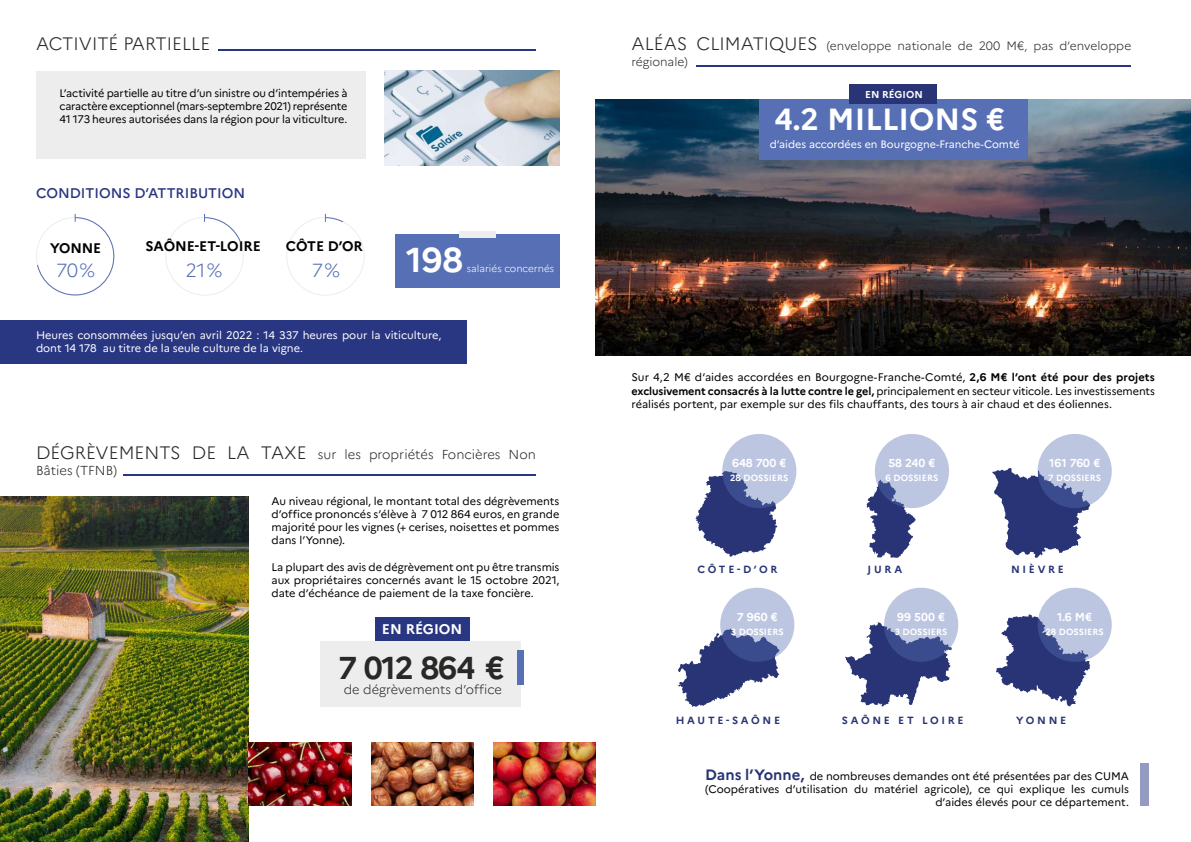
<style>
.page{position:relative;width:1191px;height:842px;background:#fff}
.page>*{position:absolute;margin:0;border:0;box-sizing:border-box;transform-origin:0 0}
.t1{font:700 34.5px "Marianne";color:#fff}
.t2{font:700 31.6px "Marianne";letter-spacing:-.04em;color:#282827}
.t3{font:700 30.6px "Marianne";color:#fff}
.t4{font:300 19px "Marianne";color:#5770b5}
.t5{font:300 18px "Marianne";color:#282827}
.t6{font:500 14px "Marianne";color:#293682}
.t7{font:700 14px "Marianne";color:#fff}
.t8{font:700 13.9px "Marianne";letter-spacing:-.005em;color:#000}
.t9{font:300 13px/16px "Marianne";color:#282827}
.t10{font:300 12.8px "Marianne";color:#282827}
.t11{font:300 12px/16px "Marianne";color:#282827}
.t12{font:700 11.5px "Marianne";color:#fff}
.t13{font:11px/13.2px "Marianne";letter-spacing:-.005em;color:#000;text-align:justify}
.t14{font:11px/13.2px "Marianne";color:#fff}
.t15{font:10.7px "Marianne";color:#fff}
.t16{font:700 10.4px "Marianne";letter-spacing:.26em;color:#283475}
.t17{font:300 10px "Marianne";color:#fff}
.t18{font:700 10px "Marianne";color:#fff}
.t19{font:700 9px "Marianne";color:#fff}
.s1{font-size:18px}
.s2{font-weight:700}
.s3{font-weight:700;font-size:15px;color:#283475}
</style>
<div class="page">
<hr style="left:218px;top:49px;width:318px;height:1px;background:#283583">
<hr style="left:123px;top:474px;width:413px;height:2px;background:#283583">
<img style="left:384px;top:71px;width:175px;height:94px">
<div style="left:36px;top:71px;width:329px;height:88px;background:#ededed"></div>
<svg style="left:36px;top:214px;width:79px;height:82px"></svg>
<svg style="left:203px;top:214px;width:38px;height:29px"></svg>
<svg style="left:324px;top:214px;width:20px;height:9px"></svg>
<div style="left:395px;top:234px;width:164px;height:54px;background:#5770b5"></div>
<div style="left:459px;top:231px;width:37px;height:7px;background:#ededed"></div>
<div style="left:0;top:321px;width:466px;height:43px;background:#293682"></div>
<img style="left:0;top:496px;width:248px;height:346px">
<div style="left:320px;top:641px;width:201px;height:66px;background:#ededed"></div>
<div style="left:517px;top:650px;width:7px;height:35px;background:#5770b5"></div>
<div style="left:375px;top:617px;width:94px;height:24px;background:#293682"></div>
<img style="left:249px;top:742px;width:102px;height:64px">
<img style="left:371px;top:742px;width:102px;height:64px">
<img style="left:493px;top:742px;width:102px;height:64px">
<img style="left:595px;top:99px;width:596px;height:256px">
<div style="left:759px;top:99px;width:268px;height:60px;background:#5770b5"></div>
<div style="left:849px;top:84px;width:87px;height:20px;background:#283475"></div>
<svg style="left:845px;top:622px;width:106px;height:84px"></svg>
<svg style="left:884px;top:588px;width:74px;height:74px;background:#98a4ca"></svg>
<svg style="left:677px;top:631px;width:102px;height:76px"></svg>
<svg style="left:720px;top:588px;width:74px;height:74px;background:#9ba7cc"></svg>
<svg style="left:695px;top:475px;width:82px;height:82px"></svg>
<svg style="left:722px;top:434px;width:74px;height:74px;background:#a7b2d3"></svg>
<svg style="left:866px;top:481px;width:49px;height:77px"></svg>
<svg style="left:875px;top:434px;width:74px;height:74px;background:#b5bfdc"></svg>
<svg style="left:992px;top:468px;width:98px;height:90px"></svg>
<svg style="left:1037px;top:434px;width:74px;height:74px;background:#a4b0d2"></svg>
<svg style="left:996px;top:614px;width:94px;height:92px"></svg>
<svg style="left:1037px;top:588px;width:74px;height:74px;background:#a9b4d4"></svg>
<div style="left:1140px;top:764px;width:8px;height:42px;background:#949ac0"></div>
<hr style="left:696px;top:65px;width:435px;height:1px;background:#283583">
<h3 class="t5" style="left:36px;top:32px;width:176px">ACTIVITÉ PARTIELLE</h3>
<p class="t13" style="left:59px;top:86px;width:289px">L’activité partielle au titre d’un sinistre ou d’intempéries à caractère exceptionnel (mars-septembre 2021) représente 41 173 heures autorisées dans la région pour la viticulture.</p>
<p class="t6" style="left:36px;top:184px;width:211px">CONDITIONS D’ATTRIBUTION</p>
<p class="t8" style="left:50px;top:240px;width:52px">YONNE</p>
<h3 class="t4" style="left:56px;top:259px;width:41px">70%</h3>
<p class="t8" style="left:145px;top:238px;width:117px">SAÔNE-ET-LOIRE</p>
<h3 class="t4" style="left:185px;top:259px;width:39px">21%</h3>
<p class="t8" style="left:286px;top:238px;width:78px">CÔTE D’OR</p>
<h3 class="t4" style="left:312px;top:259px;width:30px">7%</h3>
<h1 class="t1" style="left:406px;top:239px;width:58px">198</h1>
<p class="t17" style="left:467px;top:262px;width:89px">salariés concernés</p>
<p class="t14" style="left:36px;top:328px;width:407px">Heures consommées jusqu’en avril 2022 : 14 337 heures pour la viticulture, dont 14 178 au titre de la seule culture de la vigne.</p>
<p class="t9" style="left:36px;top:446px;width:501px"><span class="s1">DÉGRÈVEMENTS DE LA TAXE</span> sur les propriétés Foncières Non<br>Bâties (TFNB)</p>
<p class="t13" style="left:271px;top:494px;width:289px">Au niveau régional, le montant total des dégrèvements d’office prononcés s’élève à 7 012 864 euros, en grande majorité pour les vignes (+ cerises, noisettes et pommes dans l’Yonne).</p>
<p class="t13" style="left:271px;top:560px;width:289px">La plupart des avis de dégrèvement ont pu être transmis aux propriétaires concernés avant le 15 octobre 2021, date d’échéance de paiement de la taxe foncière.</p>
<p class="t7" style="left:382px;top:620px;width:82px">EN RÉGION</p>
<h2 class="t2" style="left:338px;top:648px;width:168px">7 012 864 €</h2>
<p class="t10" style="left:344px;top:681px;width:160px">de dégrèvements d’office</p>
<p class="t11" style="left:631px;top:37px;width:501px"><span class="s1">ALÉAS CLIMATIQUES</span> (enveloppe nationale de 200 M€, pas d’enveloppe régionale)</p>
<p class="t18" style="left:865px;top:88px;width:59px">EN RÉGION</p>
<h3 class="t3" style="left:774px;top:101px;width:232px">4.2 MILLIONS €</h3>
<p class="t15" style="left:769px;top:138px;width:252px">d’aides accordées en Bourgogne-Franche-Comté</p>
<p class="t13" style="left:631px;top:371px;width:525px">Sur 4,2 M€ d’aides accordées en Bourgogne-Franche-Comté, <span class="s2">2,6 M€ l’ont été pour des projets exclusivement consacrés à la lutte contre le gel,</span> principalement en secteur viticole. Les investissements réalisés portent, par exemple sur des fils chauffants, des tours à air chaud et des éoliennes.</p>
<p class="t12" style="left:732px;top:456px;width:56px">648 700 €</p>
<p class="t19" style="left:730px;top:472px;width:60px">28 DOSSIERS</p>
<p class="t12" style="left:888px;top:456px;width:49px">58 240 €</p>
<p class="t19" style="left:885px;top:472px;width:54px">6 DOSSIERS</p>
<p class="t12" style="left:1049px;top:456px;width:53px">161 760 €</p>
<p class="t19" style="left:1048px;top:472px;width:54px">7 DOSSIERS</p>
<p class="t16" style="left:697px;top:563px;width:81px">CÔTE-D’OR</p>
<p class="t16" style="left:867px;top:563px;width:36px">JURA</p>
<p class="t16" style="left:1011px;top:563px;width:54px">NIÈVRE</p>
<p class="t12" style="left:737px;top:610px;width:42px">7 960 €</p>
<p class="t19" style="left:731px;top:626px;width:54px">3 DOSSIERS</p>
<p class="t12" style="left:897px;top:610px;width:49px">99 500 €</p>
<p class="t19" style="left:894px;top:626px;width:54px">3 DOSSIERS</p>
<p class="t12" style="left:1057px;top:610px;width:37px">1.6 M€</p>
<p class="t19" style="left:1045px;top:626px;width:60px">28 DOSSIERS</p>
<p class="t16" style="left:676px;top:714px;width:106px">HAUTE-SAÔNE</p>
<p class="t16" style="left:842px;top:714px;width:123px">SAÔNE ET LOIRE</p>
<p class="t16" style="left:1016px;top:714px;width:52px">YONNE</p>
<p class="t13" style="left:705px;top:769px;width:425px;text-align:right"><span class="s3">Dans l’Yonne,</span> de nombreuses demandes ont été présentées par des CUMA (Coopératives d’utilisation du matériel agricole), ce qui explique les cumuls d’aides élevés pour ce département.</p>
</div>
